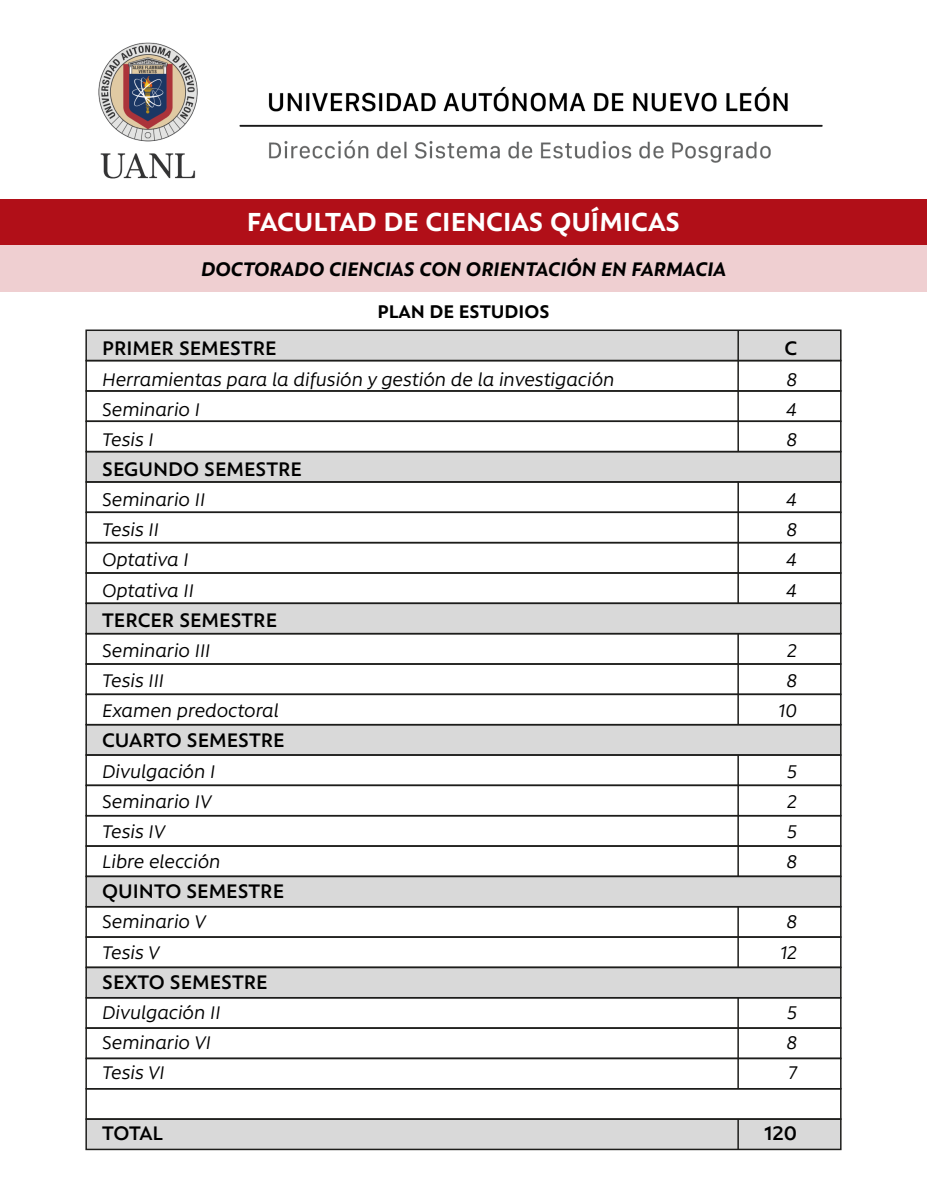
<style>
.page{position:relative;width:927px;height:1197px;background:#fff}
.page>*{position:absolute;margin:0;border:0;box-sizing:border-box;transform-origin:0 0}
.t1{font:700 30px "Rawson Pro";color:#fff}
.t2{font:600 22.5px "Rawson Pro";color:#000}
.t3{font:italic 700 22.5px "Rawson Pro";color:#000}
.t4{font:italic 21px "Rawson Pro";color:#000}
.t5{font:700 21px "Rawson Pro";color:#000}
</style>
<div class="page">
<div style="left:85px;top:966px;width:756px;height:32px;background:#d9d9d9"></div>
<div style="left:85px;top:875px;width:756px;height:32px;background:#d9d9d9"></div>
<div style="left:85px;top:602px;width:756px;height:32px;background:#d9d9d9"></div>
<div style="left:85px;top:724px;width:756px;height:31px;background:#d9d9d9"></div>
<div style="left:85px;top:1118px;width:756px;height:32px;background:#d9d9d9;border:2px solid #1d1d1b"></div>
<div style="left:85px;top:1088px;width:756px;height:31px;border:2px solid #1d1d1b"></div>
<div style="left:85px;top:906px;width:756px;height:31px;border:2px solid #1d1d1b"></div>
<div style="left:85px;top:451px;width:756px;height:32px;background:#d9d9d9"></div>
<div style="left:85px;top:572px;width:756px;height:32px;border:2px solid #1d1d1b"></div>
<div style="left:85px;top:693px;width:756px;height:32px;border:2px solid #1d1d1b"></div>
<div style="left:85px;top:936px;width:756px;height:32px;border:2px solid #1d1d1b"></div>
<div style="left:85px;top:481px;width:756px;height:32px;border:2px solid #1d1d1b"></div>
<div style="left:85px;top:633px;width:756px;height:31px;border:2px solid #1d1d1b"></div>
<div style="left:85px;top:784px;width:756px;height:32px;border:2px solid #1d1d1b"></div>
<div style="left:85px;top:1057px;width:756px;height:32px;border:2px solid #1d1d1b"></div>
<div style="left:85px;top:754px;width:756px;height:32px;border:2px solid #1d1d1b"></div>
<div style="left:85px;top:845px;width:756px;height:32px;border:2px solid #1d1d1b"></div>
<div style="left:85px;top:329px;width:756px;height:32px;background:#d9d9d9;border:2px solid #1d1d1b"></div>
<img style="left:98px;top:42px;width:725px;height:137px">
<div style="left:85px;top:360px;width:756px;height:32px;border:2px solid #1d1d1b"></div>
<div style="left:85px;top:390px;width:756px;height:32px;border:2px solid #1d1d1b"></div>
<div style="left:85px;top:420px;width:756px;height:32px;border:2px solid #1d1d1b"></div>
<div style="left:85px;top:511px;width:756px;height:32px;border:2px solid #1d1d1b"></div>
<div style="left:85px;top:542px;width:756px;height:31px;border:2px solid #1d1d1b"></div>
<div style="left:85px;top:663px;width:756px;height:32px;border:2px solid #1d1d1b"></div>
<div style="left:85px;top:997px;width:756px;height:31px;border:2px solid #1d1d1b"></div>
<div style="left:85px;top:1027px;width:756px;height:32px;border:2px solid #1d1d1b"></div>
<svg style="left:736px;top:905px;width:3px;height:64px"></svg>
<svg style="left:736px;top:996px;width:3px;height:94px"></svg>
<svg style="left:736px;top:1117px;width:3px;height:34px"></svg>
<svg style="left:736px;top:632px;width:3px;height:94px"></svg>
<svg style="left:736px;top:753px;width:3px;height:125px"></svg>
<svg style="left:736px;top:480px;width:3px;height:125px"></svg>
<svg style="left:736px;top:329px;width:3px;height:124px"></svg>
<div style="left:0;top:199px;width:927px;height:46px;background:#b10f18"></div>
<div style="left:0;top:245px;width:927px;height:47px;background:#efcfd1"></div>
<h1 class="t1" style="left:247px;top:204px;width:435px">FACULTAD DE CIENCIAS QUÍMICAS</h1>
<p class="t3" style="left:201px;top:256px;width:526px">DOCTORADO CIENCIAS CON ORIENTACIÓN EN FARMACIA</p>
<p class="t5" style="left:377px;top:299px;width:173px">PLAN DE ESTUDIOS</p>
<p class="t2" style="left:102px;top:336px;width:176px">PRIMER SEMESTRE</p>
<p class="t2" style="left:784px;top:336px;width:14px">C</p>
<p class="t4" style="left:102px;top:368px;width:513px">Herramientas para la difusión y gestión de la investigación</p>
<p class="t4" style="left:786px;top:368px;width:12px">8</p>
<p class="t4" style="left:102px;top:398px;width:99px">Seminario I</p>
<p class="t4" style="left:786px;top:398px;width:12px">4</p>
<p class="t4" style="left:102px;top:428px;width:53px">Tesis I</p>
<p class="t4" style="left:786px;top:428px;width:12px">8</p>
<p class="t2" style="left:102px;top:456px;width:201px">SEGUNDO SEMESTRE</p>
<p class="t4" style="left:102px;top:488px;width:104px">Seminario II</p>
<p class="t4" style="left:786px;top:488px;width:12px">4</p>
<p class="t4" style="left:102px;top:518px;width:58px">Tesis II</p>
<p class="t4" style="left:786px;top:518px;width:12px">8</p>
<p class="t4" style="left:102px;top:548px;width:88px">Optativa I</p>
<p class="t4" style="left:786px;top:548px;width:12px">4</p>
<p class="t4" style="left:102px;top:579px;width:93px">Optativa II</p>
<p class="t4" style="left:786px;top:579px;width:12px">4</p>
<p class="t2" style="left:102px;top:607px;width:176px">TERCER SEMESTRE</p>
<p class="t4" style="left:102px;top:639px;width:109px">Seminario III</p>
<p class="t4" style="left:787px;top:639px;width:11px">2</p>
<p class="t4" style="left:102px;top:669px;width:63px">Tesis III</p>
<p class="t4" style="left:786px;top:669px;width:12px">8</p>
<p class="t4" style="left:102px;top:699px;width:178px">Examen predoctoral</p>
<p class="t4" style="left:778px;top:699px;width:20px">10</p>
<p class="t2" style="left:102px;top:727px;width:184px">CUARTO SEMESTRE</p>
<p class="t4" style="left:102px;top:760px;width:115px">Divulgación I</p>
<p class="t4" style="left:787px;top:760px;width:11px">5</p>
<p class="t4" style="left:102px;top:790px;width:111px">Seminario IV</p>
<p class="t4" style="left:787px;top:790px;width:11px">2</p>
<p class="t4" style="left:102px;top:820px;width:64px">Tesis IV</p>
<p class="t4" style="left:787px;top:820px;width:11px">5</p>
<p class="t4" style="left:102px;top:850px;width:120px">Libre elección</p>
<p class="t4" style="left:786px;top:850px;width:12px">8</p>
<p class="t2" style="left:102px;top:878px;width:183px">QUINTO SEMESTRE</p>
<p class="t4" style="left:102px;top:910px;width:105px">Seminario V</p>
<p class="t4" style="left:786px;top:910px;width:12px">8</p>
<p class="t4" style="left:102px;top:940px;width:59px">Tesis V</p>
<p class="t4" style="left:780px;top:940px;width:18px">12</p>
<p class="t2" style="left:102px;top:969px;width:167px">SEXTO SEMESTRE</p>
<p class="t4" style="left:102px;top:1001px;width:120px">Divulgación II</p>
<p class="t4" style="left:787px;top:1001px;width:11px">5</p>
<p class="t4" style="left:102px;top:1031px;width:110px">Seminario VI</p>
<p class="t4" style="left:786px;top:1031px;width:12px">8</p>
<p class="t4" style="left:102px;top:1061px;width:64px">Tesis VI</p>
<p class="t4" style="left:788px;top:1061px;width:10px">7</p>
<p class="t2" style="left:102px;top:1119px;width:62px">TOTAL</p>
<p class="t2" style="left:764px;top:1119px;width:34px">120</p>
</div>
